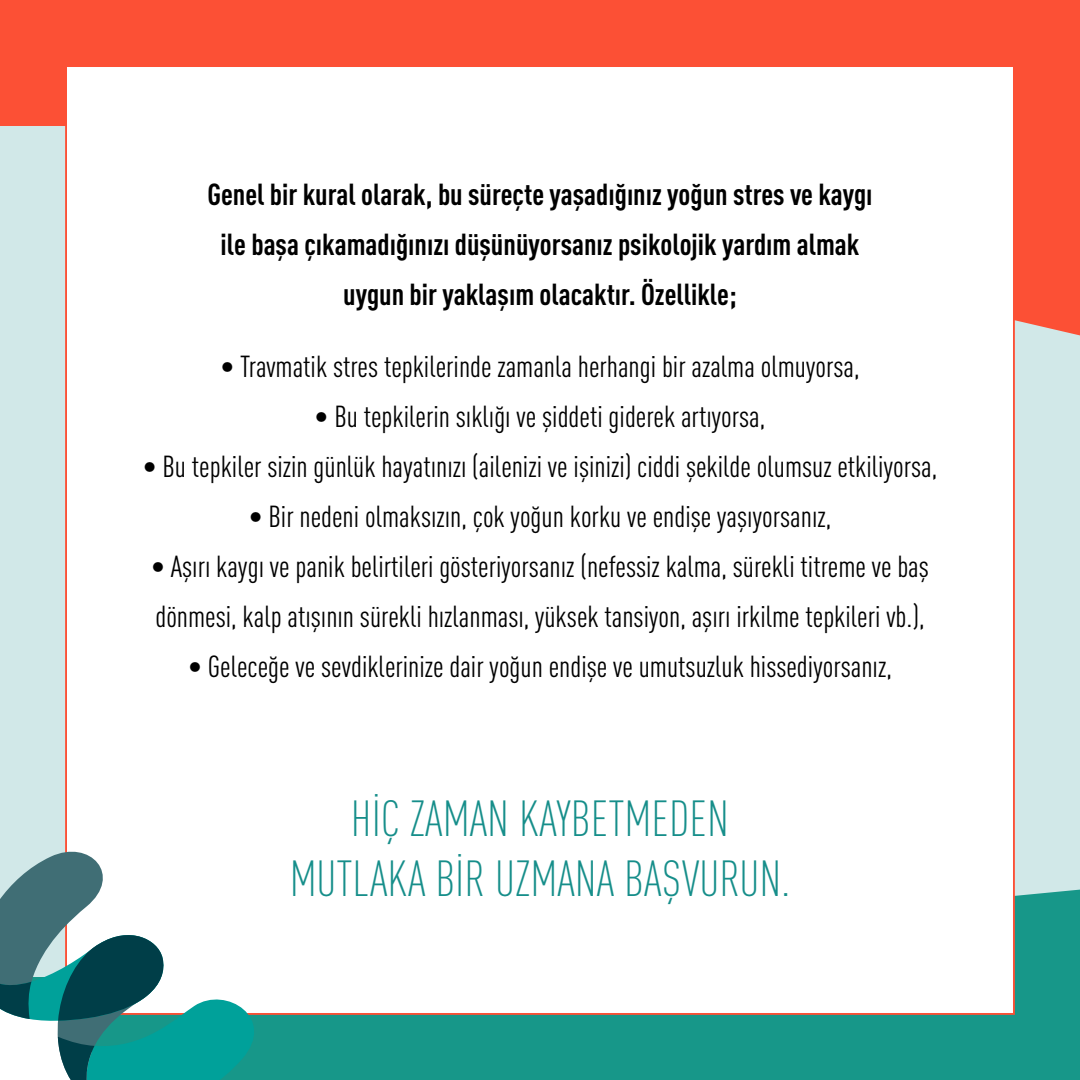
<style>
.page{position:relative;width:1080px;height:1080px;background:#fff}
.page>*{position:absolute;margin:0;border:0;box-sizing:border-box;transform-origin:0 0}
.t1{font:300 condensed 50px/60px "DIN Pro";color:#168e8a;text-align:center}
.t2{font:condensed 30px/50px "DIN Pro";color:#000}
.t3{font:700 condensed 30px/50px "DIN Pro";color:#000;text-align:center}
</style>
<div class="page">
<div style="left:0;top:335px;width:1080px;height:555px;background:#d1e8e8"></div>
<div style="left:1015px;top:890px;width:65px;height:87px;background:#179789"></div>
<svg style="left:0;top:125px;width:1080px;height:210px;background:#e59f92"></svg>
<div style="left:0;top:0;width:1080px;height:125px;background:#fc5035"></div>
<div style="left:0;top:977px;width:1080px;height:103px;background:#179789"></div>
<div style="left:65px;top:65px;width:950px;height:950px;background:#fff;border:2px solid #fc5035"></div>
<svg style="left:0;top:851px;width:254px;height:229px"></svg>
<p class="t3" style="left:207px;top:169px;width:667px">Genel bir kural olarak, bu süreçte yaşadığınız yoğun stres ve kaygı ile başa çıkamadığınızı düşünüyorsanız psikolojik yardım almak uygun bir yaklaşım olacaktır. Özellikle;</p>
<p class="t2" style="left:220px;top:341px;width:641px">• Travmatik stres tepkilerinde zamanla herhangi bir azalma olmuyorsa,</p>
<p class="t2" style="left:315px;top:391px;width:452px">• Bu tepkilerin sıklığı ve şiddeti giderek artıyorsa,</p>
<p class="t2" style="left:143px;top:441px;width:796px">• Bu tepkiler sizin günlük hayatınızı (ailenizi ve işinizi) ciddi şekilde olumsuz etkiliyorsa,</p>
<p class="t2" style="left:249px;top:491px;width:584px">• Bir nedeni olmaksızın, çok yoğun korku ve endişe yaşıyorsanız,</p>
<p class="t2" style="left:151px;top:541px;width:779px">• Aşırı kaygı ve panik belirtileri gösteriyorsanız (nefessiz kalma, sürekli titreme ve baş dönmesi, kalp atışının sürekli hızlanması, yüksek tansiyon, aşırı irkilme tepkileri vb.),</p>
<p class="t2" style="left:188px;top:642px;width:705px">• Geleceğe ve sevdiklerinize dair yoğun endişe ve umutsuzluk hissediyorsanız,</p>
<h1 class="t1" style="left:289px;top:789px;width:503px">HİÇ ZAMAN KAYBETMEDEN<br>MUTLAKA BİR UZMANA BAŞVURUN.</h1>
</div>
